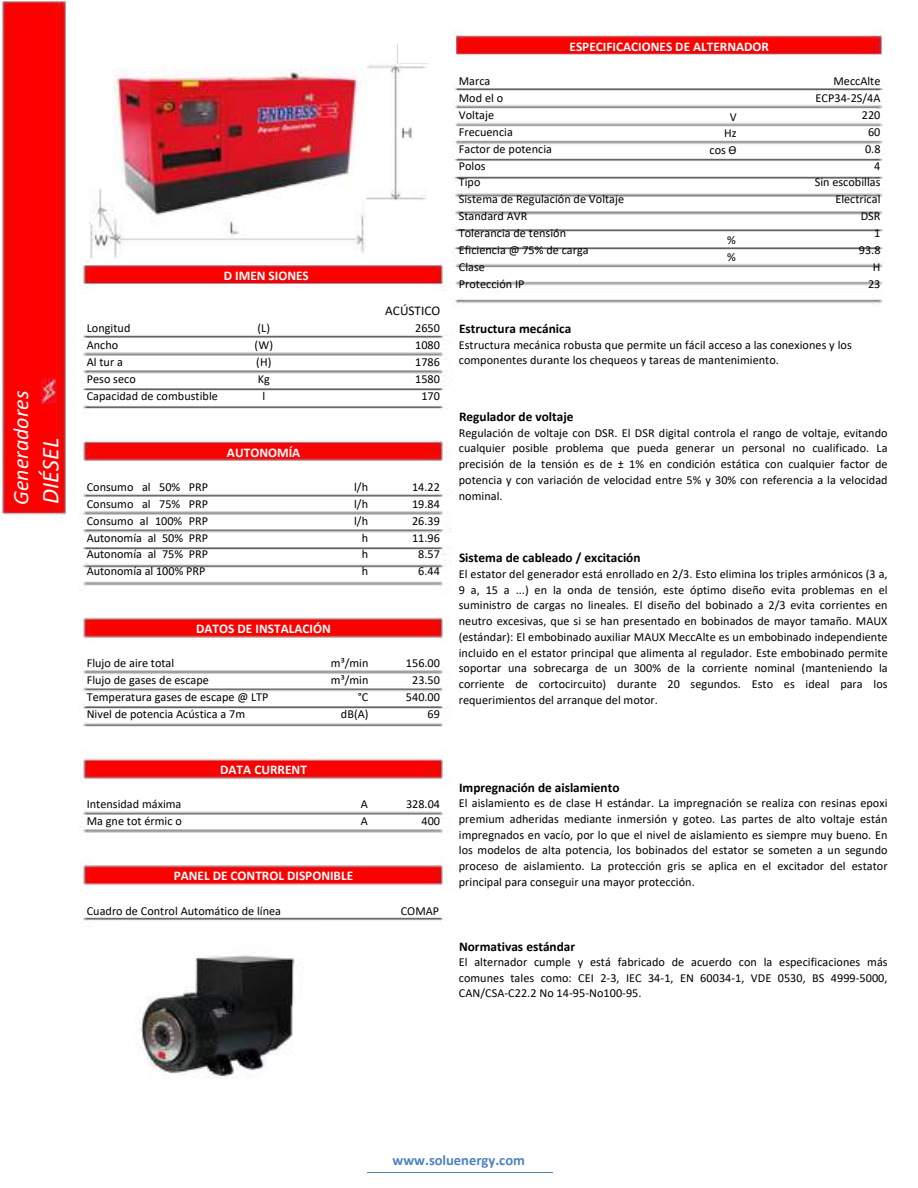
<style>
.page{position:relative;width:918px;height:1188px;background:#fff}
.page>*{position:absolute;margin:0;border:0;box-sizing:border-box;transform-origin:0 0}
.t1{font:italic 24.3px "Calibri";color:#fff}
.t2{font:italic 21.9px "Calibri";color:#fff}
.t3{font:700 14.55px "Calibri";color:#4f81bd}
.t4{font:700 13.35px "Calibri";color:#000}
.t5{font:700 13.35px "Calibri";color:#fff}
.t6{font:13.35px "Calibri";color:#000}
.t7{font:12.15px/16.8px "Calibri";letter-spacing:.005em;color:#000}
</style>
<div class="page">
<img style="left:1px;top:1px;width:882px;height:923px">
<hr style="left:367px;top:1172px;width:185px;height:1px;background:#4f81bd">
<img style="left:90px;top:45px;width:337px;height:212px">
<img style="left:124px;top:922px;width:197px;height:157px">
<img style="left:41px;top:379px;width:15px;height:25px">
<h2 class="t2" style="left:12px;top:505px;width:116px;rotate:-90deg">Generadores</h2>
<h1 class="t1" style="left:40px;top:504px;width:68px;rotate:-90deg">DIÉSEL</h1>
<p class="t5" style="left:224px;top:270px;width:86px">D IMEN SIONES</p>
<p class="t7" style="left:87px;top:321px;width:133px">Longitud<br>Ancho<br>Al tur a<br>Peso seco<br>Capacidad de combustible</p>
<p class="t7" style="left:255px;top:321px;width:20px;text-align:center">(L) (W) (H)<br>Kg<br>l</p>
<p class="t7" style="left:87px;top:480px;width:123px;text-align:justify">Consumo al 50% PRP Consumo al 75% PRP Consumo al 100% PRP Autonomía al 50% PRP Autonomía al 75% PRP Autonomía al 100% PRP</p>
<p class="t5" style="left:227px;top:447px;width:75px">AUTONOMÍA</p>
<p class="t6" style="left:385px;top:305px;width:57px">ACÚSTICO</p>
<p class="t7" style="left:415px;top:321px;width:26px;text-align:center">2650<br>1080<br>1786<br>1580<br>170</p>
<p class="t7" style="left:354px;top:480px;width:16px;text-align:right">l/h l/h l/h h h h</p>
<p class="t7" style="left:412px;top:480px;width:29px;text-align:center">14.22<br>19.84<br>26.39<br>11.96<br>8.57<br>6.44</p>
<p class="t5" style="left:196px;top:623px;width:136px">DATOS DE INSTALACIÓN</p>
<p class="t7" style="left:87px;top:656px;width:183px">Flujo de aire total<br>Flujo de gases de escape<br>Temperatura gases de escape @ LTP<br>Nivel de potencia Acústica a 7m</p>
<p class="t7" style="left:87px;top:797px;width:97px">Intensidad máxima<br>Ma gne tot érmic o</p>
<p class="t5" style="left:220px;top:764px;width:88px">DATA CURRENT</p>
<p class="t7" style="left:331px;top:656px;width:39px;text-align:right">m³/min m³/min °C dB(A)</p>
<p class="t7" style="left:361px;top:797px;width:9px">A<br>A</p>
<p class="t5" style="left:174px;top:870px;width:181px">PANEL DE CONTROL DISPONIBLE</p>
<p class="t7" style="left:87px;top:903px;width:196px">Cuadro de Control Automático de línea</p>
<p class="t7" style="left:406px;top:656px;width:35px;text-align:right">156.00<br>23.50<br>540.00<br>69</p>
<p class="t7" style="left:406px;top:797px;width:35px;text-align:right">328.04<br>400</p>
<p class="t7" style="left:401px;top:903px;width:40px">COMAP</p>
<p class="t5" style="left:570px;top:41px;width:201px">ESPECIFICACIONES DE ALTERNADOR</p>
<p class="t7" style="left:459px;top:74px;width:167px">Marca<br>Mod el o<br>Voltaje<br>Frecuencia<br>Factor de potencia<br>Polos<br>Tipo<br>Sistema de Regulación de Voltaje<br>Standard AVR<br>Tolerancia de tensión<br>Eficiencia @ 75% de carga<br>Clase<br>Protección IP</p>
<p class="t4" style="left:459px;top:323px;width:114px">Estructura mecánica</p>
<p class="t7" style="left:710px;top:109px;width:29px;text-align:right">V<br>Hz cos ϴ</p>
<p class="t7" style="left:727px;top:233px;width:10px">% %</p>
<p class="t7" style="left:815px;top:74px;width:67px;text-align:right">MeccAlte<br>ECP34-2S/4A<br>220<br>60<br>0.8<br>4<br>Sin escobillas<br>Electrical<br>DSR<br>1<br>93.8<br>H<br>23</p>
<p class="t7" style="left:459px;top:338px;width:394px;line-height:15.8px">Estructura mecánica robusta que permite un fácil acceso a las conexiones y los componentes durante los chequeos y tareas de mantenimiento.</p>
<p class="t4" style="left:459px;top:411px;width:116px">Regulador de voltaje</p>
<p class="t7" style="left:459px;top:426px;width:430px;line-height:15.8px;text-align:justify">Regulación de voltaje con DSR. El DSR digital controla el rango de voltaje, evitando cualquier posible problema que pueda generar un personal no cualificado. La precisión de la tensión es de ± 1% en condición estática con cualquier factor de potencia y con variación de velocidad entre 5% y 30% con referencia a la velocidad nominal.</p>
<p class="t4" style="left:459px;top:552px;width:183px">Sistema de cableado / excitación</p>
<p class="t7" style="left:459px;top:567px;width:430px;line-height:15.8px;text-align:justify">El estator del generador está enrollado en 2/3. Esto elimina los triples armónicos (3 a, 9 a, 15 a ...) en la onda de tensión, este óptimo diseño evita problemas en el suministro de cargas no lineales. El diseño del bobinado a 2/3 evita corrientes en neutro excesivas, que si se han presentado en bobinados de mayor tamaño. MAUX (estándar): El embobinado auxiliar MAUX MeccAlte es un embobinado independiente incluido en el estator principal que alimenta al regulador. Este embobinado permite soportar una sobrecarga de un 300% de la corriente nominal (manteniendo la corriente de cortocircuito) durante 20 segundos. Esto es ideal para los requerimientos del arranque del motor.</p>
<p class="t4" style="left:459px;top:782px;width:162px">Impregnación de aislamiento</p>
<p class="t7" style="left:459px;top:796px;width:430px;line-height:15.8px;text-align:justify">El aislamiento es de clase H estándar. La impregnación se realiza con resinas epoxi premium adheridas mediante inmersión y goteo. Las partes de alto voltaje están impregnados en vacío, por lo que el nivel de aislamiento es siempre muy bueno. En los modelos de alta potencia, los bobinados del estator se someten a un segundo proceso de aislamiento. La protección gris se aplica en el excitador del estator principal para conseguir una mayor protección.</p>
<p class="t4" style="left:459px;top:941px;width:118px">Normativas estándar</p>
<p class="t7" style="left:459px;top:955px;width:430px;line-height:15.8px;text-align:justify">El alternador cumple y está fabricado de acuerdo con la especificaciones más comunes tales como: CEI 2-3, IEC 34-1, EN 60034-1, VDE 0530, BS 4999-5000, CAN/CSA-C22.2 No 14-95-No100-95.</p>
<p class="t3" style="left:393px;top:1154px;width:134px">www.soluenergy.com</p>
</div>
